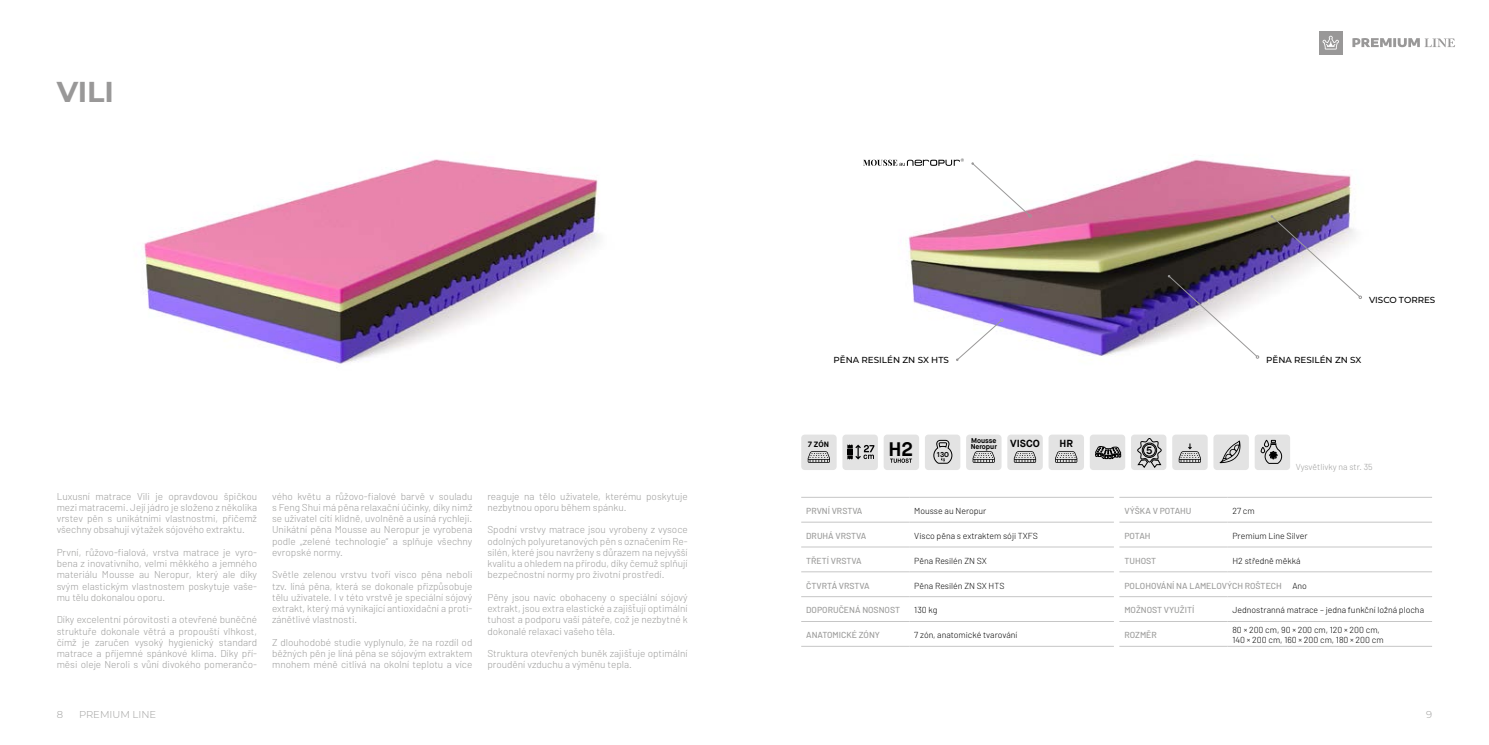
<style>
.page{position:relative;width:1489px;height:745px;background:#fff}
.page>*{position:absolute;margin:0;border:0;box-sizing:border-box;transform-origin:0 0}
.t1{font:700 28.75px "Montserrat";color:#999898}
.t2{font:700 19.62px "Maison Neue";color:#000}
.t3{font:700 10.38px "Maison Neue";color:#000}
.t4{font:700 10.25px "Maison Neue";color:#000}
.t5{font:300 10px/11.2px "Barlow";color:#9d9d9c;text-align:justify}
.t6{font:300 10px "Montserrat";color:#9d9d9c}
.t7{font:300 8.75px/10px "Barlow";color:#000}
.t8{font:500 8.75px "Barlow";color:#9d9d9c}
.t9{font:500 8.75px "Montserrat";color:#000}
.t10{font:300 8.75px "Barlow";color:#9d9d9c}
.t11{font:700 7.75px "Maison Neue";color:#000}
.t12{font:700 7.12px/6.2px "Maison Neue";color:#000}
.s1{font-weight:300;color:#000}
</style>
<div class="page">
<img style="left:143px;top:159px;width:457px;height:205px">
<img style="left:908px;top:158px;width:454px;height:202px">
<hr style="left:801px;top:521px;width:108px;height:1px;background:#c6c6c6">
<hr style="left:909px;top:521px;width:204px;height:1px;background:#c6c6c6">
<hr style="left:801px;top:546px;width:108px;height:1px;background:#c6c6c6">
<hr style="left:909px;top:546px;width:204px;height:1px;background:#c6c6c6">
<hr style="left:801px;top:571px;width:108px;height:1px;background:#c6c6c6">
<hr style="left:909px;top:571px;width:204px;height:1px;background:#c6c6c6">
<hr style="left:801px;top:596px;width:108px;height:1px;background:#c6c6c6">
<hr style="left:909px;top:596px;width:204px;height:1px;background:#c6c6c6">
<hr style="left:801px;top:620px;width:108px;height:1px;background:#c6c6c6">
<hr style="left:909px;top:620px;width:204px;height:1px;background:#c6c6c6">
<hr style="left:801px;top:645px;width:108px;height:1px;background:#c6c6c6">
<hr style="left:909px;top:645px;width:204px;height:1px;background:#c6c6c6">
<hr style="left:801px;top:496px;width:108px;height:1px;background:#c6c6c6">
<hr style="left:909px;top:496px;width:204px;height:1px;background:#c6c6c6">
<hr style="left:1119px;top:496px;width:108px;height:1px;background:#c6c6c6">
<hr style="left:1227px;top:496px;width:204px;height:1px;background:#c6c6c6">
<hr style="left:1119px;top:521px;width:108px;height:1px;background:#c6c6c6">
<hr style="left:1227px;top:521px;width:204px;height:1px;background:#c6c6c6">
<hr style="left:1119px;top:546px;width:108px;height:1px;background:#c6c6c6">
<hr style="left:1227px;top:546px;width:204px;height:1px;background:#c6c6c6">
<hr style="left:1119px;top:571px;width:108px;height:1px;background:#c6c6c6">
<hr style="left:1227px;top:571px;width:204px;height:1px;background:#c6c6c6">
<hr style="left:1119px;top:596px;width:108px;height:1px;background:#c6c6c6">
<hr style="left:1227px;top:596px;width:204px;height:1px;background:#c6c6c6">
<hr style="left:1119px;top:620px;width:108px;height:1px;background:#c6c6c6">
<hr style="left:1227px;top:620px;width:204px;height:1px;background:#c6c6c6">
<hr style="left:1119px;top:645px;width:108px;height:1px;background:#c6c6c6">
<hr style="left:1227px;top:645px;width:204px;height:1px;background:#c6c6c6">
<div style="left:1318px;top:31px;width:24px;height:24px;background:#999898"></div>
<svg style="left:1322px;top:36px;width:16px;height:13px"></svg>
<svg style="left:1352px;top:38px;width:102px;height:9px"></svg>
<svg style="left:971px;top:162px;width:60px;height:55px"></svg>
<svg style="left:955px;top:318px;width:48px;height:43px"></svg>
<svg style="left:1270px;top:215px;width:91px;height:84px"></svg>
<svg style="left:1167px;top:275px;width:91px;height:83px"></svg>
<svg style="left:863px;top:158px;width:100px;height:8px"></svg>
<svg style="left:801px;top:434px;width:35px;height:35px"></svg>
<svg style="left:842px;top:434px;width:35px;height:35px"></svg>
<svg style="left:884px;top:434px;width:76px;height:35px;background:#d9d9d9"></svg>
<svg style="left:1048px;top:434px;width:35px;height:35px"></svg>
<svg style="left:966px;top:434px;width:35px;height:35px"></svg>
<svg style="left:1007px;top:434px;width:35px;height:35px"></svg>
<svg style="left:1090px;top:434px;width:76px;height:35px;background:#c2c2c2"></svg>
<svg style="left:1172px;top:434px;width:35px;height:35px"></svg>
<svg style="left:1213px;top:434px;width:35px;height:35px"></svg>
<svg style="left:1255px;top:434px;width:34px;height:35px"></svg>
<h1 class="t1" style="left:57px;top:71px;width:59px">VILI</h1>
<p class="t5" style="left:57px;top:489px;width:202px">Luxusní matrace Vili je opravdovou špičkou mezi matracemi. Její jádro je složeno z několika vrstev pěn s unikátními vlastnostmi, přičemž všechny obsahují výtažek sójového extraktu.</p>
<p class="t5" style="left:57px;top:546px;width:202px">První, růžovo-fialová, vrstva matrace je vyro&shy;bena z inovativního, velmi měkkého a jemného materiálu Mousse au Neropur, který ale díky svým elastickým vlastnostem poskytuje vaše&shy;mu tělu dokonalou oporu.</p>
<p class="t5" style="left:57px;top:613px;width:202px">Díky excelentní pórovitosti a otevřené buněčné struktuře dokonale větrá a propouští vlhkost, čímž je zaručen vysoký hygienický standard matrace a příjemné spánkové klima. Díky pří&shy;měsi oleje Neroli s vůní divokého pomerančo-</p>
<p class="t5" style="left:272px;top:489px;width:202px">vého květu a růžovo-fialové barvě v souladu s Feng Shui má pěna relaxační účinky, díky nimž se uživatel cítí klidně, uvolněně a usíná rychleji.<br>Unikátní pěna Mousse au Neropur je vyrobena podle „zelené technologie“ a splňuje všechny evropské normy.</p>
<p class="t5" style="left:272px;top:568px;width:202px">Světle zelenou vrstvu tvoří visco pěna neboli tzv. líná pěna, která se dokonale přizpůsobuje tělu uživatele. I v této vrstvě je speciální sójový extrakt, který má vynikající antioxidační a proti&shy;zánětlivé vlastnosti.</p>
<p class="t5" style="left:272px;top:636px;width:202px">Z dlouhodobé studie vyplynulo, že na rozdíl od běžných pěn je líná pěna se sójovým extraktem mnohem méně citlivá na okolní teplotu a více</p>
<p class="t5" style="left:487px;top:489px;width:202px">reaguje na tělo uživatele, kterému poskytuje nezbytnou oporu během spánku.</p>
<p class="t5" style="left:487px;top:523px;width:202px">Spodní vrstvy matrace jsou vyrobeny z vysoce odolných polyuretanových pěn s označením Re&shy;silén, které jsou navrženy s důrazem na nejvyšší kvalitu a ohledem na přírodu, díky čemuž splňují bezpečnostní normy pro životní prostředí.</p>
<p class="t5" style="left:487px;top:591px;width:202px">Pěny jsou navíc obohaceny o speciální sójový extrakt, jsou extra elastické a zajišťují optimální tuhost a podporu vaší páteře, což je nezbytné k dokonalé relaxaci vašeho těla.</p>
<p class="t5" style="left:487px;top:647px;width:202px">Struktura otevřených buněk zajišťuje optimální proudění vzduchu a výměnu tepla.</p>
<p class="t9" style="left:1368px;top:294px;width:68px">VISCO TORRES</p>
<p class="t9" style="left:833px;top:353px;width:117px">PĚNA RESILÉN ZN SX HTS</p>
<p class="t9" style="left:1266px;top:353px;width:97px">PĚNA RESILÉN ZN SX</p>
<p class="t11" style="left:808px;top:438px;width:22px">7 ZÓN</p>
<h2 class="t2" style="left:888px;top:436px;width:26px">H2</h2>
<p class="t12" style="left:936px;top:450px;width:14px">13O</p>
<p class="t12" style="left:970px;top:436px;width:28px">Mousse<br>Neropur</p>
<p class="t4" style="left:1010px;top:437px;width:31px">VISCO</p>
<p class="t4" style="left:1059px;top:437px;width:15px">HR</p>
<p class="t3" style="left:1146px;top:443px;width:8px">5</p>
<p class="t10" style="left:1295px;top:461px;width:78px">Vysvětlivky na str. 35</p>
<p class="t8" style="left:806px;top:505px;width:58px">PRVNÍ VRSTVA</p>
<p class="t7" style="left:914px;top:505px;width:74px">Mousse au Neropur</p>
<p class="t8" style="left:806px;top:530px;width:61px">DRUHÁ VRSTVA</p>
<p class="t7" style="left:914px;top:530px;width:125px">Visco pěna s extraktem sóji TXFS</p>
<p class="t8" style="left:806px;top:555px;width:57px">TŘETÍ VRSTVA</p>
<p class="t7" style="left:914px;top:555px;width:74px">Pěna Resilén ZN SX</p>
<p class="t8" style="left:806px;top:579px;width:65px">ČTVRTÁ VRSTVA</p>
<p class="t7" style="left:914px;top:580px;width:92px">Pěna Resilén ZN SX HTS</p>
<p class="t8" style="left:806px;top:604px;width:95px">DOPORUČENÁ NOSNOST</p>
<p class="t7" style="left:914px;top:604px;width:25px">130 kg</p>
<p class="t8" style="left:806px;top:629px;width:75px">ANATOMICKÉ ZÓNY</p>
<p class="t7" style="left:914px;top:629px;width:105px">7 zón, anatomické tvarování</p>
<p class="t8" style="left:1124px;top:505px;width:69px">VÝŠKA V POTAHU</p>
<p class="t7" style="left:1232px;top:505px;width:24px">27 cm</p>
<p class="t8" style="left:1124px;top:530px;width:28px">POTAH</p>
<p class="t7" style="left:1232px;top:530px;width:77px">Premium Line Silver</p>
<p class="t8" style="left:1124px;top:555px;width:33px">TUHOST</p>
<p class="t7" style="left:1232px;top:555px;width:69px">H2 středně měkká</p>
<p class="t8" style="left:1124px;top:579px;width:184px">POLOHOVÁNÍ NA LAMELOVÝCH ROŠTECH <span class="s1">Ano</span></p>
<p class="t8" style="left:1124px;top:604px;width:71px">MOŽNOST VYUŽITÍ</p>
<p class="t7" style="left:1232px;top:604px;width:193px">Jednostranná matrace – jedna funkční ložná plocha</p>
<p class="t8" style="left:1124px;top:629px;width:34px">ROZMĚR</p>
<p class="t7" style="left:1232px;top:624px;width:153px">80 × 200 cm, 90 × 200 cm, 120 × 200 cm,<br>140 × 200 cm, 160 × 200 cm, 180 × 200 cm</p>
<p class="t6" style="left:57px;top:706px;width:8px">8</p>
<p class="t6" style="left:79px;top:706px;width:79px">PREMIUM LINE</p>
<p class="t6" style="left:1425px;top:706px;width:8px">9</p>
</div>
